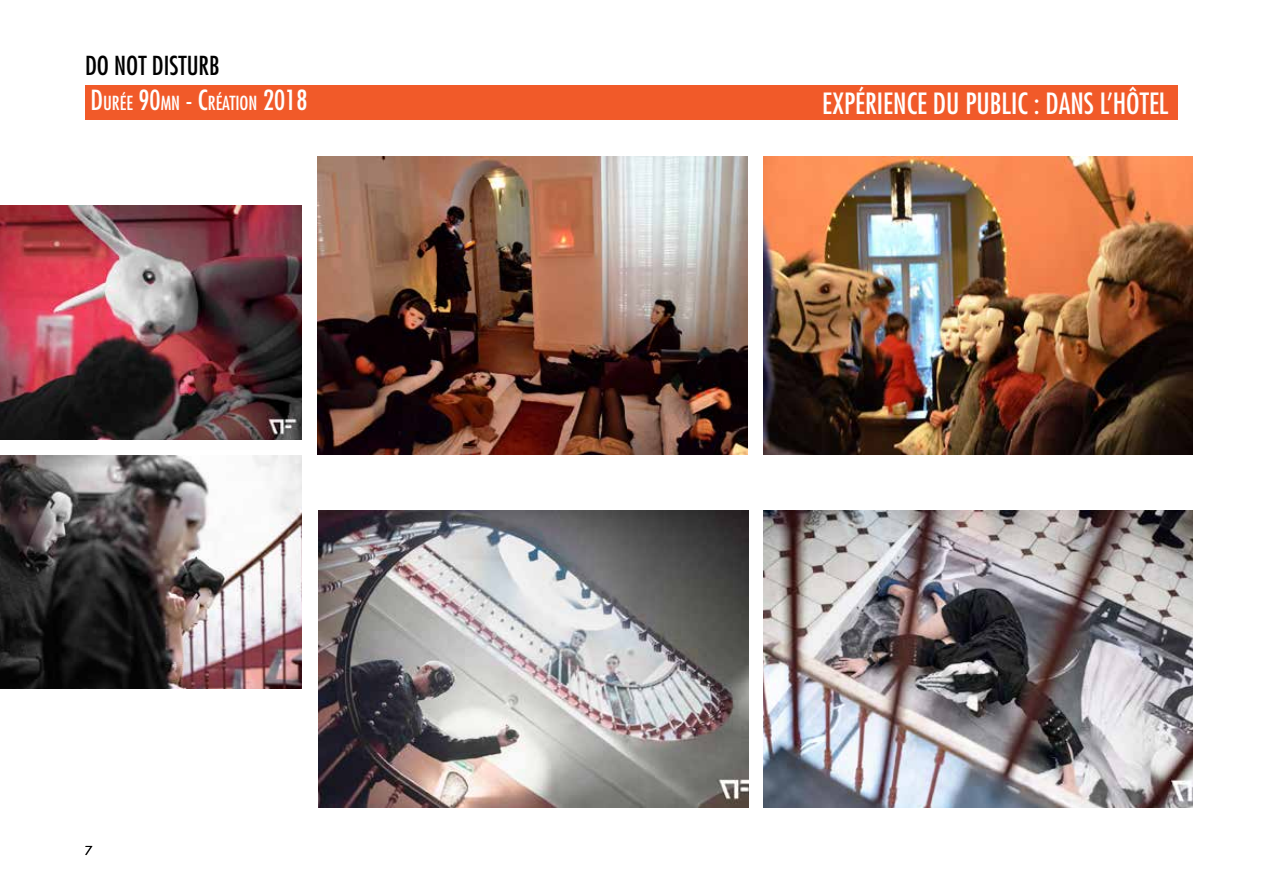
<style>
.page{position:relative;width:1263px;height:893px;background:#fff}
.page>*{position:absolute;margin:0;border:0;box-sizing:border-box;transform-origin:0 0}
.t1{font:condensed 28.5px "Futura Std";color:#fff}
.t2{font:condensed 25.5px "Futura Std";color:#000}
.t3{font:condensed 18.9px "Futura Std";color:#fff}
.t4{font:12px "Futura Std";color:#000}
.s1{font-size:27px}
</style>
<div class="page">
<div style="left:85px;top:85px;width:1093px;height:34px;background:#f15a29"></div>
<img style="left:319px;top:510px;width:429px;height:298px">
<img style="left:763px;top:157px;width:430px;height:297px">
<img style="left:763px;top:510px;width:430px;height:298px">
<img style="left:318px;top:157px;width:429px;height:297px">
<img style="left:0;top:455px;width:302px;height:234px">
<img style="left:0;top:206px;width:302px;height:233px">
<p class="t2" style="left:85px;top:50px;width:136px">DO NOT DISTURB</p>
<p class="t3" style="left:91px;top:92px;width:218px"><span class="s1">D</span>URÉE <span class="s1">90</span>MN <span class="s1">- C</span>RÉATION <span class="s1">2018</span></p>
<p class="t4" style="left:85px;top:843px;width:9px">7</p>
<p class="t1" style="left:822px;top:86px;width:155px">EXPÉRI ENCE DU PUBLIC</p>
<p class="t1" style="left:1034px;top:86px;width:25px">: DANS</p>
<p class="t1" style="left:1100px;top:86px;width:70px">L’HÔTEL</p>
</div>
